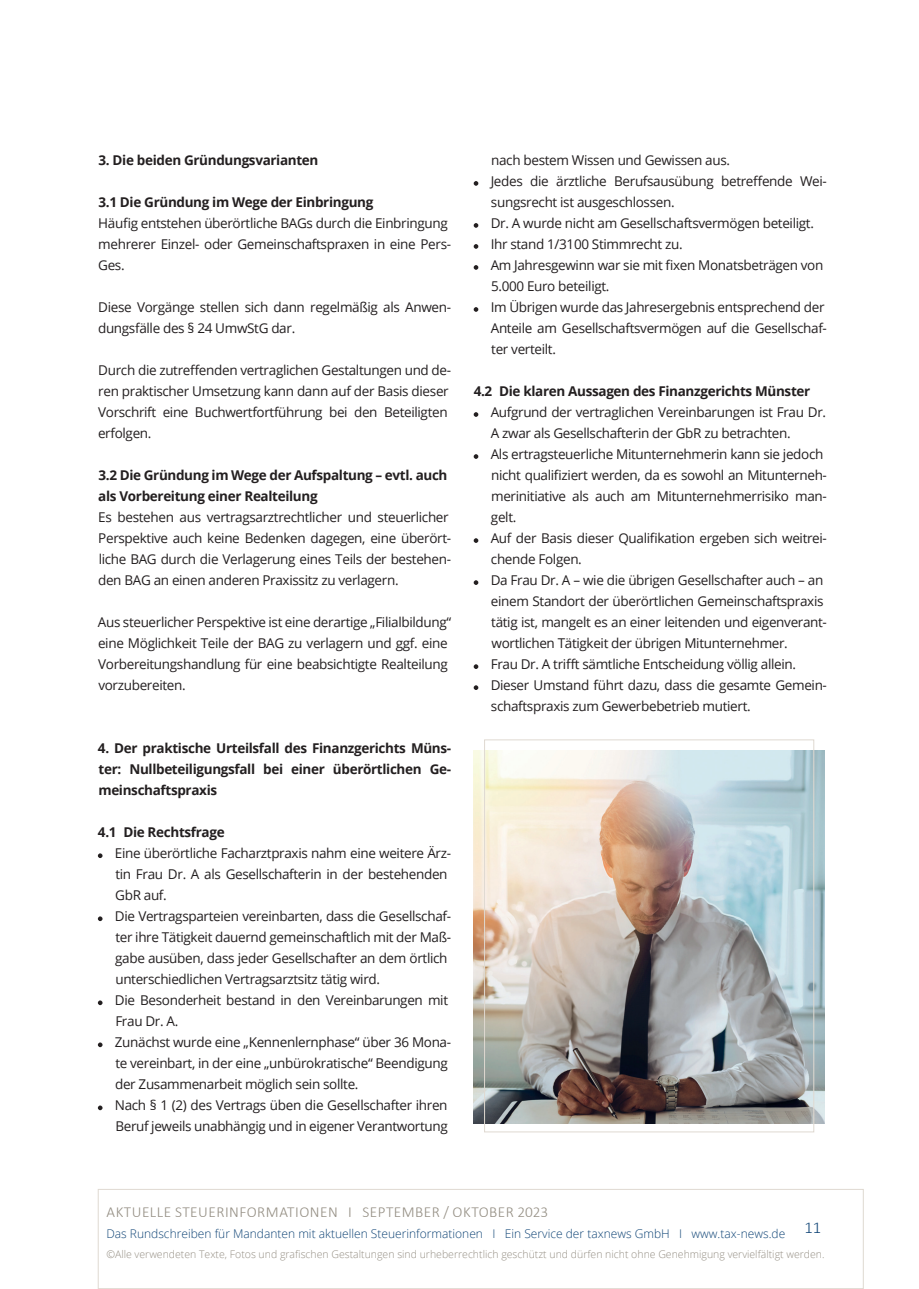
<style>
.page{position:relative;width:919px;height:1289px;background:#fff}
.page>*{position:absolute;margin:0;border:0;box-sizing:border-box;transform-origin:0 0}
.t1{font:300 16.5px "Calibri";color:#0f4476}
.t2{font:300 15.3px "Calibri";letter-spacing:.03em;color:#948e83}
.t3{font:13.5px/21px "Open Sans";letter-spacing:-.025em;color:#231f20}
.t4{font:700 13.5px/21px "Open Sans";letter-spacing:-.025em;color:#231f20}
.t5{font:300 12px "Open Sans";color:#0f4476}
.t6{font:300 10.5px "Open Sans";color:#948e83}
</style>
<div class="page">
<div style="left:98px;top:1188px;width:765px;height:100px;border:1px solid #dfd9d1"></div>
<svg style="left:98px;top:853px;width:4px;height:5px"></svg>
<svg style="left:98px;top:916px;width:4px;height:5px"></svg>
<svg style="left:98px;top:1000px;width:4px;height:5px"></svg>
<svg style="left:98px;top:1042px;width:4px;height:5px"></svg>
<svg style="left:98px;top:1105px;width:4px;height:5px"></svg>
<svg style="left:473px;top:181px;width:5px;height:5px"></svg>
<svg style="left:473px;top:223px;width:5px;height:5px"></svg>
<svg style="left:473px;top:244px;width:5px;height:5px"></svg>
<svg style="left:473px;top:265px;width:5px;height:5px"></svg>
<svg style="left:473px;top:307px;width:5px;height:5px"></svg>
<svg style="left:473px;top:412px;width:5px;height:5px"></svg>
<svg style="left:473px;top:454px;width:5px;height:5px"></svg>
<svg style="left:473px;top:538px;width:5px;height:5px"></svg>
<svg style="left:473px;top:580px;width:5px;height:5px"></svg>
<svg style="left:473px;top:664px;width:5px;height:5px"></svg>
<svg style="left:473px;top:685px;width:5px;height:5px"></svg>
<img style="left:473px;top:750px;width:351px;height:372px">
<div style="left:484px;top:739px;width:330px;height:393px;border:1px solid #dfd9d1"></div>
<p class="t4" style="left:98px;top:149px;width:221px">3. Die beiden Gründungsvarianten</p>
<p class="t4" style="left:98px;top:191px;width:276px">3.1 Die Gründung im Wege der Einbringung</p>
<p class="t3" style="left:98px;top:212px;width:354px">Häufig entstehen überörtliche BAGs durch die Einbringung mehrerer Einzel- oder Gemeinschaftspraxen in eine Pers-<br>Ges.</p>
<p class="t3" style="left:98px;top:296px;width:354px">Diese Vorgänge stellen sich dann regelmäßig als Anwen&shy;dungsfälle des § 24 UmwStG dar.</p>
<p class="t3" style="left:98px;top:359px;width:354px">Durch die zutreffenden vertraglichen Gestaltungen und de&shy;ren praktischer Umsetzung kann dann auf der Basis dieser Vorschrift eine Buchwertfortführung bei den Beteiligten erfolgen.</p>
<p class="t4" style="left:98px;top:464px;width:351px">3.2 Die Gründung im Wege der Aufspaltung – evtl. auch als Vorbereitung einer Realteilung</p>
<p class="t3" style="left:98px;top:506px;width:354px">Es bestehen aus vertragsarztrechtlicher und steuerlicher Perspektive auch keine Bedenken dagegen, eine überört&shy;liche BAG durch die Verlagerung eines Teils der bestehen&shy;den BAG an einen anderen Praxissitz zu verlagern.</p>
<p class="t3" style="left:98px;top:611px;width:355px">Aus steuerlicher Perspektive ist eine derartige „Filialbildung“ eine Möglichkeit Teile der BAG zu verlagern und ggf. eine Vorbereitungshandlung für eine beabsichtigte Realteilung vorzubereiten.</p>
<p class="t4" style="left:98px;top:737px;width:355px;text-align:justify">4. Der praktische Urteilsfall des Finanzgerichts Müns&shy;ter: Nullbeteiligungsfall bei einer überörtlichen Ge&shy;meinschaftspraxis</p>
<p class="t4" style="left:98px;top:821px;width:128px">4.1 Die Rechtsfrage</p>
<p class="t3" style="left:115px;top:842px;width:338px">Eine überörtliche Facharztpraxis nahm eine weitere Ärz&shy;tin Frau Dr. A als Gesellschafterin in der bestehenden GbR auf.<br>Die Vertragsparteien vereinbarten, dass die Gesellschaf&shy;ter ihre Tätigkeit dauernd gemeinschaftlich mit der Maß&shy;gabe ausüben, dass jeder Gesellschafter an dem örtlich unterschiedlichen Vertragsarztsitz tätig wird.<br>Die Besonderheit bestand in den Vereinbarungen mit Frau Dr. A.<br>Zunächst wurde eine „Kennenlernphase“ über 36 Mona&shy;te vereinbart, in der eine „unbürokratische“ Beendigung der Zusammenarbeit möglich sein sollte.<br>Nach § 1 (2) des Vertrags üben die Gesellschafter ihren Beruf jeweils unabhängig und in eigener Verantwortung</p>
<p class="t3" style="left:490px;top:149px;width:338px">nach bestem Wissen und Gewissen aus.<br>Jedes die ärztliche Berufsausübung betreffende Wei&shy;sungsrecht ist ausgeschlossen.<br>Dr. A wurde nicht am Gesellschaftsvermögen beteiligt.<br>Ihr stand 1/3100 Stimmrecht zu.<br>Am Jahresgewinn war sie mit fixen Monatsbeträgen von 5.000 Euro beteiligt.<br>Im Übrigen wurde das Jahresergebnis entsprechend der Anteile am Gesellschaftsvermögen auf die Gesellschaf&shy;ter verteilt.</p>
<p class="t4" style="left:473px;top:380px;width:338px">4.2 Die klaren Aussagen des Finanzgerichts Münster</p>
<p class="t3" style="left:490px;top:401px;width:338px">Aufgrund der vertraglichen Vereinbarungen ist Frau Dr.<br>A zwar als Gesellschafterin der GbR zu betrachten.<br>Als ertragsteuerliche Mitunternehmerin kann sie jedoch nicht qualifiziert werden, da es sowohl an Mitunterneh&shy;merinitiative als auch am Mitunternehmerrisiko man&shy;gelt.<br>Auf der Basis dieser Qualifikation ergeben sich weitrei&shy;chende Folgen.<br>Da Frau Dr. A – wie die übrigen Gesellschafter auch – an einem Standort der überörtlichen Gemeinschaftspraxis tätig ist, mangelt es an einer leitenden und eigenverant&shy;wortlichen Tätigkeit der übrigen Mitunternehmer.<br>Frau Dr. A trifft sämtliche Entscheidung völlig allein.<br>Dieser Umstand führt dazu, dass die gesamte Gemein&shy;schaftspraxis zum Gewerbebetrieb mutiert.</p>
<p class="t2" style="left:107px;top:1202px;width:443px">AKTUELLE STEUERINFORMATIONEN I SEPTEMBER / OKTOBER 2023</p>
<p class="t5" style="left:106px;top:1224px;width:680px">Das Rundschreiben für Mandanten mit aktuellen Steuerinformationen I Ein Service der taxnews GmbH I www.tax-news.de</p>
<p class="t6" style="left:106px;top:1246px;width:719px">©Alle verwendeten Texte, Fotos und grafischen Gestaltungen sind urheberrechtlich geschützt und dürfen nicht ohne Genehmigung vervielfältigt werden.</p>
<p class="t1" style="left:804px;top:1216px;width:18px">11</p>
</div>
